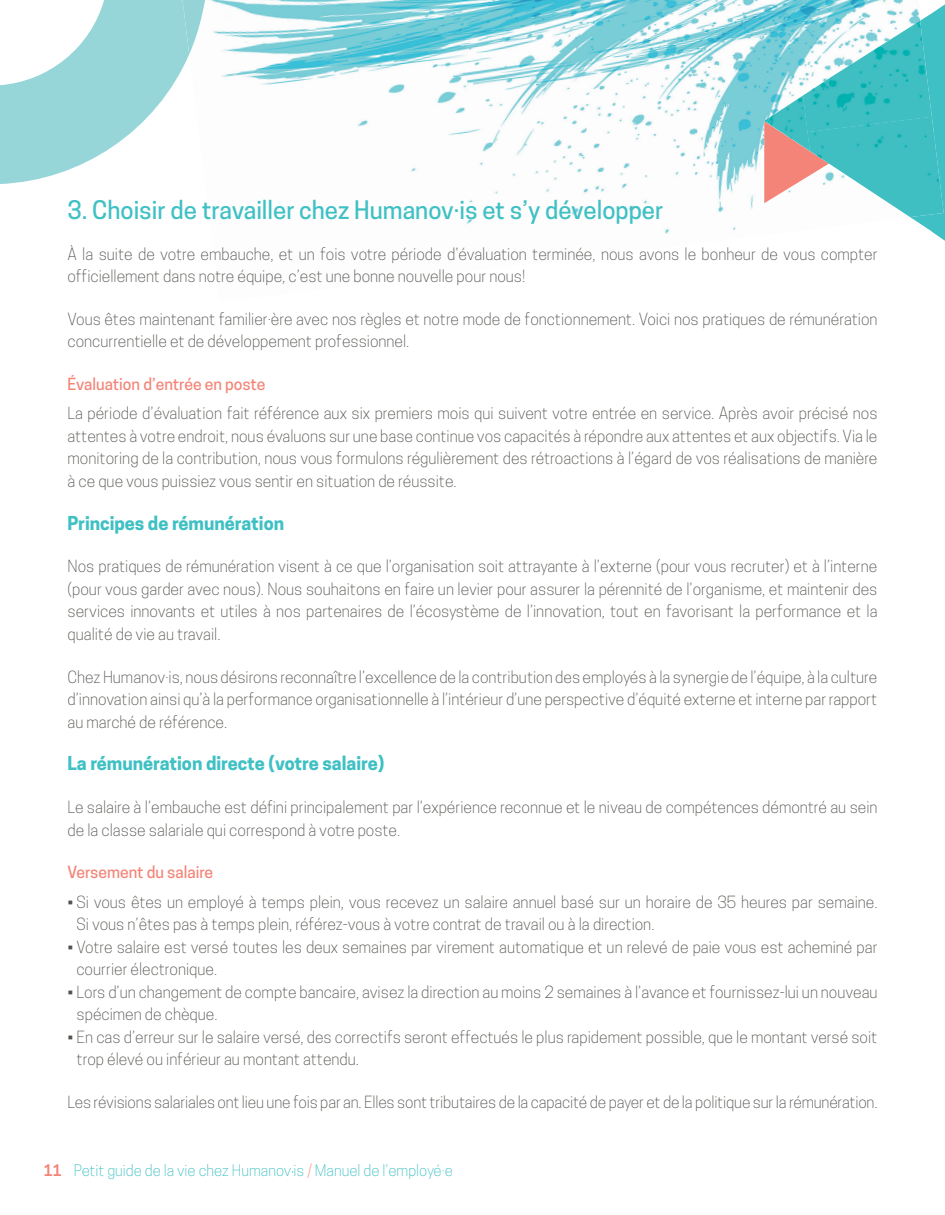
<style>
.page{position:relative;width:945px;height:1215px;background:#fff}
.page>*{position:absolute;margin:0;border:0;box-sizing:border-box;transform-origin:0 0}
.t1{font:500 24px "Cooper Hewitt";color:#3fc0c4}
.t2{font:700 18px "Cooper Hewitt";color:#3fc0c4}
.t3{font:300 15.75px/22.5px "Cooper Hewitt";color:#53524e}
.t4{font:500 15.75px "Cooper Hewitt";color:#f48477}
.t5{font:300 15px "Cooper Hewitt";color:#3fc0c4}
.s1{font-weight:600;color:#f48477}
.s2{color:#f48477}
</style>
<div class="page">
<img style="left:189px;top:0;width:729px;height:234px">
<svg style="left:0;top:0;width:189px;height:184px"></svg>
<img style="left:183px;top:0;width:22px;height:54px">
<svg style="left:764px;top:151px;width:43px;height:52px"></svg>
<svg style="left:910px;top:4px;width:35px;height:237px"></svg>
<img style="left:803px;top:21px;width:129px;height:96px">
<img style="left:764px;top:95px;width:46px;height:56px">
<img style="left:807px;top:117px;width:137px;height:100px">
<h1 class="t1" style="left:68px;top:196px;width:597px">3. Choisir de travailler chez Humanov·is et s’y développer</h1>
<p class="t3" style="left:68px;top:243px;width:812px">À la suite de votre embauche, et un fois votre période d’évaluation terminée, nous avons le bonheur de vous compter officiellement dans notre équipe, c’est une bonne nouvelle pour nous!</p>
<p class="t3" style="left:68px;top:308px;width:812px">Vous êtes maintenant familier·ère avec nos règles et notre mode de fonctionnement. Voici nos pratiques de rémunération concurrentielle et de développement professionnel.</p>
<p class="t4" style="left:68px;top:375px;width:200px">Évaluation d’entrée en poste</p>
<p class="t3" style="left:68px;top:402px;width:812px;text-align:justify">La période d’évaluation fait référence aux six premiers mois qui suivent votre entrée en service. Après avoir précisé nos attentes à votre endroit, nous évaluons sur une base continue vos capacités à répondre aux attentes et aux objectifs. Via le monitoring de la contribution, nous vous formulons régulièrement des rétroactions à l’égard de vos réalisations de manière à ce que vous puissiez vous sentir en situation de réussite.</p>
<p class="t2" style="left:68px;top:512px;width:218px">Principes de rémunération</p>
<p class="t3" style="left:68px;top:555px;width:812px;text-align:justify">Nos pratiques de rémunération visent à ce que l’organisation soit attrayante à l’externe (pour vous recruter) et à l’interne (pour vous garder avec nous). Nous souhaitons en faire un levier pour assurer la pérennité de l’organisme, et maintenir des services innovants et utiles à nos partenaires de l’écosystème de l’innovation, tout en favorisant la performance et la qualité de vie au travail.</p>
<p class="t3" style="left:68px;top:666px;width:811px;text-align:justify">Chez Humanov·is, nous désirons reconnaître l’excellence de la contribution des employés à la synergie de l’équipe, à la culture d’innovation ainsi qu’à la performance organisationnelle à l’intérieur d’une perspective d’équité externe et interne par rapport au marché de référence.</p>
<p class="t2" style="left:68px;top:753px;width:318px">La rémunération directe (votre salaire)</p>
<p class="t3" style="left:68px;top:796px;width:812px">Le salaire à l’embauche est défini principalement par l’expérience reconnue et le niveau de compétences démontré au sein de la classe salariale qui correspond à votre poste.</p>
<p class="t4" style="left:68px;top:863px;width:147px">Versement du salaire</p>
<p class="t3" style="left:77px;top:891px;width:802px;text-indent:-9px">• Si vous êtes un employé à temps plein, vous recevez un salaire annuel basé sur un horaire de 35 heures par semaine.<br>Si vous n’êtes pas à temps plein, référez-vous à votre contrat de travail ou à la direction.</p>
<p class="t3" style="left:76px;top:936px;width:803px;text-indent:-9px">• Votre salaire est versé toutes les deux semaines par virement automatique et un relevé de paie vous est acheminé par courrier électronique.</p>
<p class="t3" style="left:77px;top:981px;width:802px;text-indent:-9px">• Lors d’un changement de compte bancaire, avisez la direction au moins 2 semaines à l’avance et fournissez-lui un nouveau spécimen de chèque.</p>
<p class="t3" style="left:77px;top:1026px;width:802px;text-indent:-9px">• En cas d’erreur sur le salaire versé, des correctifs seront effectués le plus rapidement possible, que le montant versé soit trop élevé ou inférieur au montant attendu.</p>
<p class="t3" style="left:68px;top:1091px;width:812px">Les révisions salariales ont lieu une fois par an. Elles sont tributaires de la capacité de payer et de la politique sur la rémunération.</p>
<p class="t5" style="left:44px;top:1161px;width:411px"><span class="s1">11</span> Petit guide de la vie chez Humanov is <span class="s2">/</span> Manuel de l’employé·e</p>
</div>
